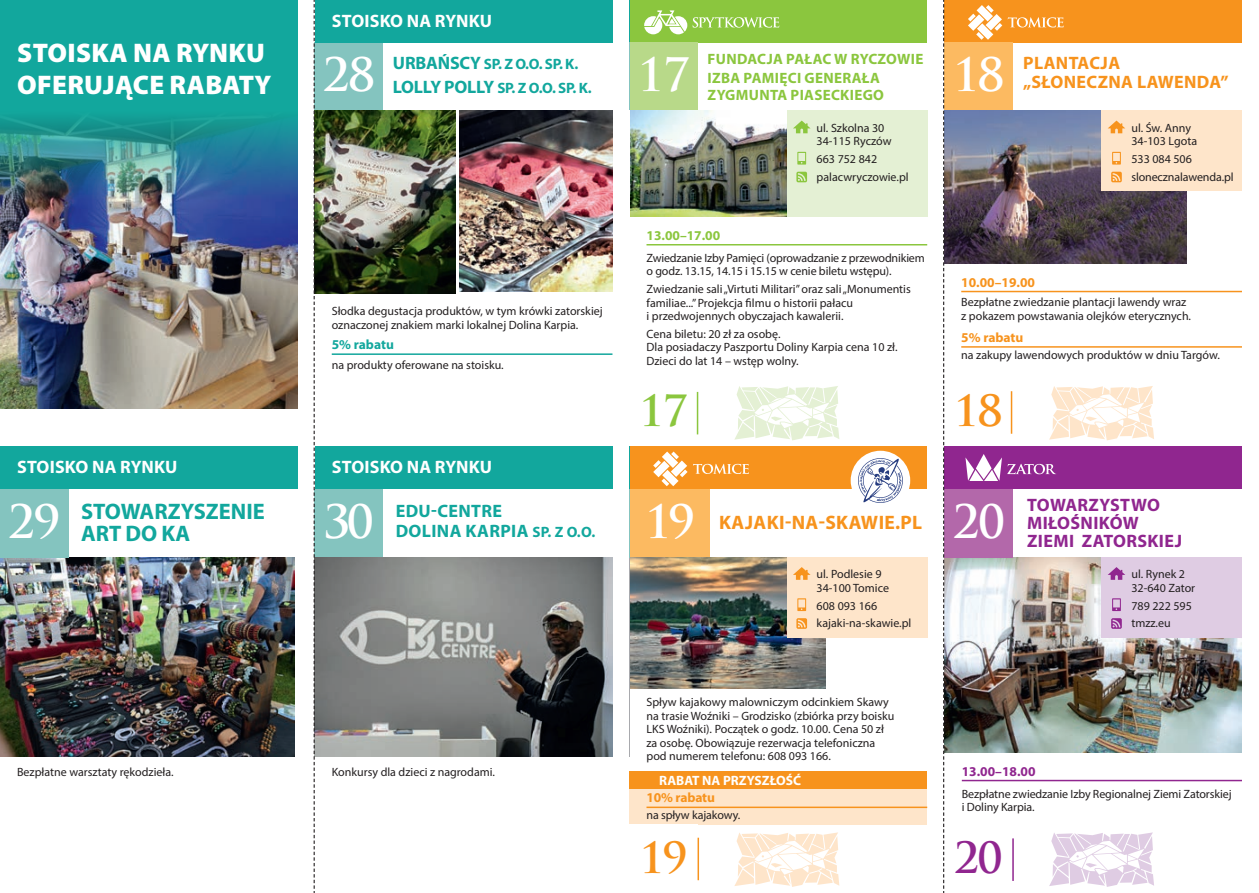
<style>
.page{position:relative;width:1259px;height:893px;background:#fff}
.page>*{position:absolute;margin:0;border:0;box-sizing:border-box;transform-origin:0 0}
.t1{font:700 45px "Trajan Pro";letter-spacing:-.05em;color:#fff}
.t2{font:700 42px "Trajan Pro";color:#f7931d}
.t3{font:700 42px "Trajan Pro";color:#8bc63e}
.t4{font:700 42px "Trajan Pro";color:#90268f}
.t5{font:900 27px/32.4px "Myriad Pro";letter-spacing:.01em;color:#fff}
.t6{font:700 22.5px/22.5px "Myriad Pro";color:#12a79d}
.t7{font:700 19.5px "Myriad Pro";letter-spacing:.02em;color:#f7931d}
.t8{font:700 18px "Myriad Pro";letter-spacing:.01em;color:#fff}
.t9{font:700 18px/18px "Myriad Pro";letter-spacing:.02em;color:#90268f}
.t10{font:700 18px/19.5px "Myriad Pro";letter-spacing:.02em;color:#12a79d}
.t11{font:700 18px/19.5px "Myriad Pro";letter-spacing:.02em;color:#f7931d}
.t12{font:700 15px/18.6px "Myriad Pro";letter-spacing:.02em;color:#8bc63e}
.t13{font:700 15px/23.7px "Myriad Pro";letter-spacing:-.01em;color:#12a79d}
.t14{font:700 13.5px "Myriad Pro";letter-spacing:-.01em;color:#f7931d}
.t15{font:700 13.5px "Myriad Pro";color:#fff}
.t16{font:700 13.5px "Myriad Pro";color:#8bc63e}
.t17{font:700 13.5px "Myriad Pro";color:#90268f}
.t18{font:700 13.5px "Myriad Pro";color:#12a79d}
.t19{font:12px/13.5px "Myriad Pro";color:#231f20}
.s1{font-size:18px}
.s2{font-size:15px}
</style>
<div class="page">
<div style="left:629px;top:0;width:298px;height:43px;background:#8bc63e"></div>
<svg style="left:644px;top:10px;width:135px;height:24px"></svg>
<div style="left:944px;top:0;width:298px;height:43px;background:#f7931d"></div>
<div style="left:629px;top:43px;width:69px;height:68px;background:#b8d989"></div>
<div style="left:787px;top:111px;width:140px;height:106px;background:#e4f0d4"></div>
<svg style="left:793px;top:121px;width:17px;height:12px"></svg>
<svg style="left:797px;top:152px;width:9px;height:13px"></svg>
<svg style="left:796px;top:172px;width:11px;height:10px"></svg>
<hr style="left:646px;top:244px;width:281px;height:1px;background:#8bc63e">
<img style="left:630px;top:111px;width:157px;height:106px">
<svg style="left:734px;top:386px;width:105px;height:54px"></svg>
<hr style="left:697px;top:392px;width:1px;height:42px;background:#8bc63e">
<svg style="left:1049px;top:386px;width:105px;height:54px"></svg>
<div style="left:944px;top:43px;width:69px;height:68px;background:#fcba61"></div>
<hr style="left:961px;top:291px;width:281px;height:1px;background:#f7931d">
<hr style="left:961px;top:346px;width:281px;height:2px;background:#f7931d">
<hr style="left:1010px;top:391px;width:2px;height:43px;background:#f7931d">
<img style="left:944px;top:111px;width:242px;height:153px">
<div style="left:1101px;top:111px;width:141px;height:80px;background:#fee5ca"></div>
<svg style="left:1108px;top:121px;width:17px;height:12px"></svg>
<svg style="left:1112px;top:152px;width:9px;height:13px"></svg>
<svg style="left:1111px;top:172px;width:10px;height:10px"></svg>
<svg style="left:968px;top:5px;width:95px;height:35px"></svg>
<div style="left:629px;top:779px;width:298px;height:46px;background:#fee5ca"></div>
<div style="left:629px;top:772px;width:298px;height:17px;background:#f7931d"></div>
<svg style="left:734px;top:832px;width:105px;height:55px"></svg>
<div style="left:629px;top:489px;width:81px;height:68px;background:#fcba61"></div>
<hr style="left:646px;top:807px;width:281px;height:1px;background:#f7931d">
<img style="left:630px;top:557px;width:195px;height:132px">
<hr style="left:697px;top:838px;width:2px;height:42px;background:#f7931d">
<div style="left:629px;top:446px;width:298px;height:43px;background:#f7931d"></div>
<svg style="left:693px;top:464px;width:56px;height:10px"></svg>
<svg style="left:653px;top:452px;width:34px;height:34px"></svg>
<div style="left:787px;top:557px;width:140px;height:81px;background:#fee5ca"></div>
<svg style="left:793px;top:567px;width:17px;height:13px"></svg>
<svg style="left:797px;top:598px;width:9px;height:13px"></svg>
<svg style="left:796px;top:618px;width:11px;height:11px"></svg>
<div style="left:850px;top:451px;width:60px;height:59px;background:#fff;border-radius:50%"></div>
<svg style="left:858px;top:458px;width:45px;height:45px"></svg>
<img style="left:944px;top:557px;width:298px;height:196px">
<div style="left:944px;top:489px;width:69px;height:68px;background:#b368aa"></div>
<div style="left:1101px;top:557px;width:141px;height:81px;background:#dfcce3"></div>
<svg style="left:1108px;top:567px;width:17px;height:13px"></svg>
<svg style="left:1112px;top:598px;width:9px;height:13px"></svg>
<svg style="left:1111px;top:618px;width:10px;height:11px"></svg>
<hr style="left:962px;top:780px;width:280px;height:1px;background:#90268f">
<div style="left:944px;top:446px;width:298px;height:43px;background:#90268f"></div>
<svg style="left:965px;top:454px;width:91px;height:27px"></svg>
<svg style="left:1049px;top:832px;width:105px;height:55px"></svg>
<hr style="left:1012px;top:838px;width:1px;height:43px;background:#90268f">
<svg style="left:943px;top:0;width:1px;height:893px"></svg>
<hr style="left:629px;top:557px;width:1px;height:200px;background:#a8a9ad">
<div style="left:0;top:446px;width:298px;height:43px;background:#12a79d"></div>
<div style="left:315px;top:43px;width:68px;height:68px;background:#84c4bf"></div>
<hr style="left:332px;top:353px;width:280px;height:2px;background:#12a79d">
<img style="left:315px;top:111px;width:140px;height:182px">
<img style="left:459px;top:111px;width:153px;height:181px">
<img style="left:0;top:557px;width:295px;height:200px">
<div style="left:315px;top:446px;width:297px;height:43px;background:#12a79d"></div>
<div style="left:0;top:489px;width:68px;height:68px;background:#84c4bf"></div>
<hr style="left:629px;top:0;width:1px;height:43px;background:#12a79d">
<div style="left:315px;top:489px;width:68px;height:68px;background:#84c4bf"></div>
<hr style="left:629px;top:43px;width:1px;height:68px;background:#84c4bf">
<img style="left:315px;top:557px;width:297px;height:200px">
<hr style="left:629px;top:446px;width:1px;height:43px;background:#12a79d">
<hr style="left:629px;top:489px;width:1px;height:68px;background:#84c4bf">
<div style="left:315px;top:0;width:297px;height:43px;background:#12a79d"></div>
<img style="left:0;top:200px;width:298px;height:208px">
<div style="left:0;top:0;width:298px;height:111px;background:#12a79d"></div>
<img style="left:0;top:111px;width:298px;height:89px">
<svg style="left:314px;top:0;width:1px;height:893px"></svg>
<h3 class="t5" style="left:17px;top:37px;width:255px">STOISKA NA RYNKU<br>OFERUJĄCE RABATY</h3>
<h3 class="t8" style="left:332px;top:9px;width:162px">STOISKO NA RYNKU</h3>
<h1 class="t1" style="left:322px;top:47px;width:54px">28</h1>
<p class="t13" style="left:393px;top:51px;width:200px"><span class="s1">URBAŃSCY</span> SP. Z O.O. SP. K.<br><span class="s1">LOLLY POLLY</span> SP. Z O.O. SP. K.</p>
<h3 class="t8" style="left:17px;top:455px;width:162px">STOISKO NA RYNKU</h3>
<p class="t19" style="left:332px;top:304px;width:273px">Słodka degustacja produktów, w tym krówki zatorskiej oznaczonej znakiem marki lokalnej Dolina Karpia.</p>
<p class="t18" style="left:332px;top:336px;width:64px">5% rabatu</p>
<p class="t19" style="left:332px;top:358px;width:173px">na produkty oferowane na stoisku.</p>
<h3 class="t8" style="left:332px;top:455px;width:162px">STOISKO NA RYNKU</h3>
<h3 class="t6" style="left:81px;top:499px;width:185px">STOWARZYSZENIE<br>ART DO KA</h3>
<h1 class="t1" style="left:8px;top:493px;width:54px">29</h1>
<h1 class="t1" style="left:323px;top:493px;width:52px">30</h1>
<h3 class="t10" style="left:396px;top:501px;width:201px">EDU-CENTRE<br>DOLINA KARPIA <span class="s2">SP. Z O.O.</span></h3>
<p class="t19" style="left:17px;top:765px;width:158px">Bezpłatne warsztaty rękodzieła.</p>
<p class="t19" style="left:332px;top:765px;width:165px">Konkursy dla dzieci z nagrodami.</p>
<h1 class="t1" style="left:637px;top:47px;width:53px">31</h1>
<h1 class="t1" style="left:637px;top:47px;width:54px">17</h1>
<p class="t12" style="left:707px;top:50px;width:217px">FUNDACJA PAŁAC W RYCZOWIE<br>IZBA PAMIĘCI GENERAŁA</p>
<p class="t12" style="left:707px;top:85px;width:178px">ZYGMUNTA PIASECKIEGO</p>
<p class="t19" style="left:816px;top:121px;width:76px">ul. Szkolna 30<br>34-115 Ryczów</p>
<p class="t19" style="left:816px;top:150px;width:93px;line-height:17.7px">663 752 842 palacwryczowie.pl</p>
<p class="t16" style="left:646px;top:226px;width:75px">13.00–17.00</p>
<p class="t19" style="left:646px;top:251px;width:280px">Zwiedzanie Izby Pamięci (oprowadzanie z przewodnikiem o godz. 13.15, 14.15 i 15.15 w cenie biletu wstępu).</p>
<p class="t19" style="left:646px;top:282px;width:266px">Zwiedzanie sali „Virtuti Militari” oraz sali „Monumentis familiae...” Projekcja lmu o historii pałacu<br>i przedwojennych obyczajach kawalerii.</p>
<p class="t19" style="left:646px;top:327px;width:252px">Cena biletu: 20 zł za osobę.<br>Dla posiadaczy Paszportu Doliny Karpia cena 10 zł.<br>Dzieci do lat 14 – wstęp wolny.</p>
<h1 class="t1" style="left:952px;top:47px;width:53px">18</h1>
<h3 class="t11" style="left:1023px;top:52px;width:207px">PLANTACJA „SŁONECZNA LAWENDA”</h3>
<p class="t19" style="left:1131px;top:121px;width:67px">ul. Św. Anny<br>34-103 Lgota</p>
<p class="t19" style="left:1131px;top:150px;width:104px;line-height:17.7px">533 084 506 slonecznalawenda.pl</p>
<p class="t14" style="left:961px;top:273px;width:75px">10.00–19.00</p>
<p class="t19" style="left:961px;top:295px;width:231px">Bezpłatne zwiedzanie plantacji lawendy wraz z pokazem powstawania olejków eterycznych.</p>
<p class="t14" style="left:961px;top:329px;width:64px">5% rabatu</p>
<p class="t19" style="left:961px;top:348px;width:260px">na zakupy lawendowych produktów w dniu Targów.</p>
<h2 class="t3" style="left:639px;top:385px;width:50px">17</h2>
<h2 class="t2" style="left:954px;top:385px;width:50px">18</h2>
<h1 class="t1" style="left:638px;top:493px;width:52px">33</h1>
<h1 class="t1" style="left:644px;top:493px;width:52px">19</h1>
<h3 class="t7" style="left:719px;top:510px;width:204px">KAJAKI-NA-SKAWIE.PL</h3>
<p class="t19" style="left:816px;top:567px;width:74px">ul. Podlesie 9<br>34-100 Tomice</p>
<p class="t19" style="left:816px;top:596px;width:96px;line-height:17.7px">608 093 166 kajaki-na-skawie.pl</p>
<p class="t19" style="left:646px;top:695px;width:249px">Spływ kajakowy malowniczym odcinkiem Skawy na trasie Woźniki – Grodzisko (zbiórka przy boisku LKS Woźniki). Początek o godz. 10.00. Cena 50 zł za osobę. Obowiązuje rezerwacja telefoniczna pod numerem telefonu: 608 093 166.</p>
<h1 class="t1" style="left:952px;top:493px;width:54px">20</h1>
<h3 class="t9" style="left:1027px;top:495px;width:156px">TOWARZYSTWO<br>MIŁOŚNIKÓW<br>ZIEMI ZATORSKIEJ</h3>
<p class="t19" style="left:1131px;top:567px;width:65px">ul. Rynek 2<br>32-640 Zator</p>
<p class="t19" style="left:1131px;top:596px;width:62px;line-height:17.7px">789 222 595 tmzz.eu</p>
<p class="t15" style="left:659px;top:772px;width:143px">RABAT NA PRZYSZŁOŚĆ</p>
<p class="t14" style="left:646px;top:789px;width:70px">10% rabatu</p>
<p class="t19" style="left:646px;top:808px;width:95px">na spływ kajakowy.</p>
<h2 class="t2" style="left:639px;top:831px;width:50px">19</h2>
<p class="t17" style="left:962px;top:762px;width:75px">13.00–18.00</p>
<p class="t19" style="left:962px;top:787px;width:271px">Bezpłatne zwiedzanie Izby Regionalnej Ziemi Zatorskiej i Doliny Karpia.</p>
<h2 class="t4" style="left:953px;top:831px;width:51px">20</h2>
</div>
